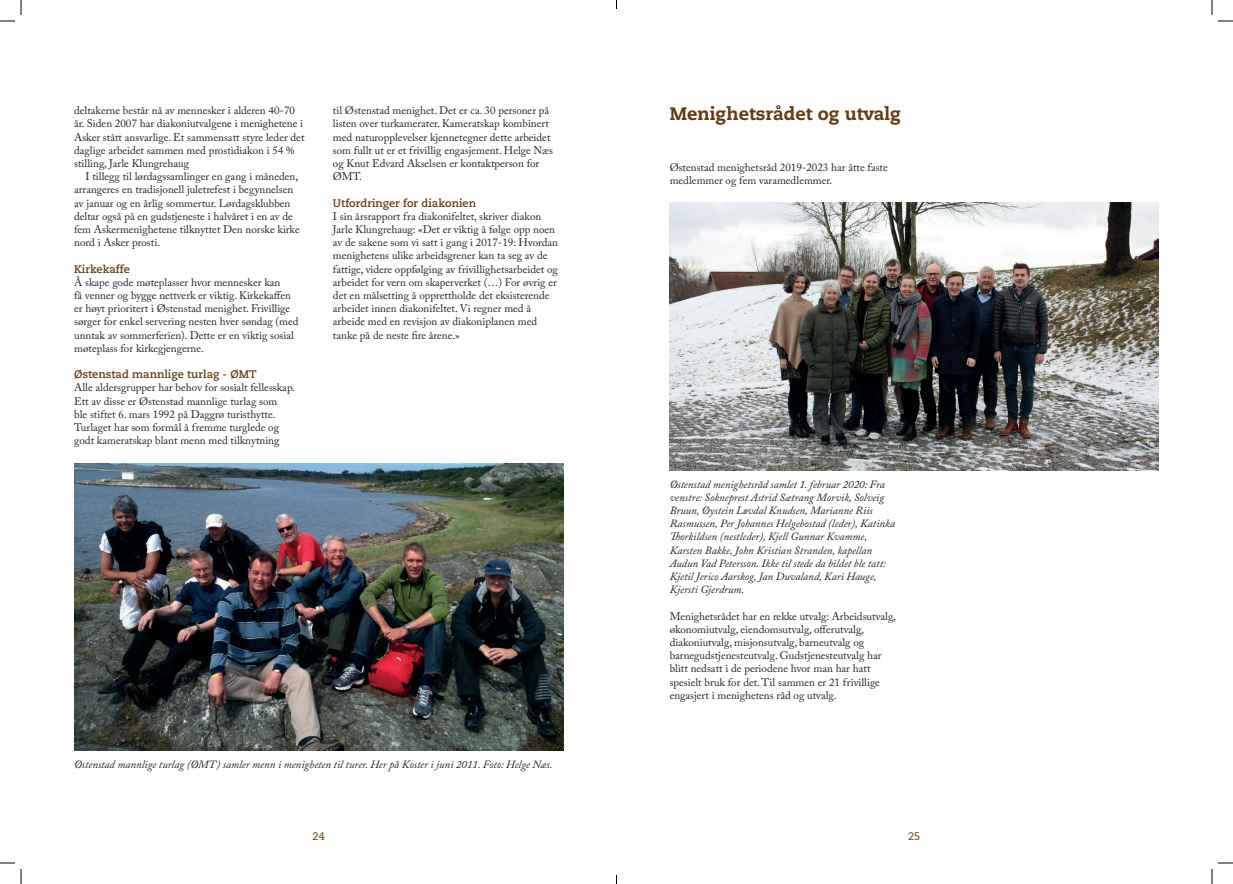
<style>
.page{position:relative;width:1233px;height:884px;background:#fff}
.page>*{position:absolute;margin:0;border:0;box-sizing:border-box;transform-origin:0 0}
.t1{font:800 18px "Caecilia";color:#623b10}
.t2{font:11px/13.2px "Adobe Caslon Pro";color:#231f20}
.t3{font:italic 11px/13.2px "Adobe Caslon Pro";color:#231f20}
.t4{font:700 11px "Caecilia";color:#623b10}
.t5{font:11px "Caecilia";color:#623b10}
</style>
<div class="page">
<img style="left:74px;top:463px;width:489px;height:287px">
<img style="left:669px;top:202px;width:489px;height:268px">
<svg style="left:1218px;top:20px;width:15px;height:2px"></svg>
<svg style="left:1218px;top:862px;width:15px;height:2px"></svg>
<svg style="left:0;top:0;width:22px;height:22px"></svg>
<svg style="left:0;top:862px;width:22px;height:22px"></svg>
<svg style="left:1211px;top:0;width:1px;height:15px"></svg>
<svg style="left:1211px;top:869px;width:1px;height:15px"></svg>
<p class="t2" style="left:74px;top:104px;width:232px">deltakerne består nå av mennesker i alderen 40-70 år. Siden 2007 har diakoniutvalgene i menighetene i Asker stått ansvarlige. Et sammensatt styre leder det daglige arbeidet sammen med prostidiakon i 54 % stilling, Jarle Klungrehaug</p>
<p class="t2" style="left:74px;top:170px;width:227px;text-indent:11px">I tillegg til lørdagssamlinger en gang i måneden, arrangeres en tradisjonell juletrefest i begynnelsen av januar og en årlig sommertur. Lørdagsklubben deltar også på en gudstjeneste i halvåret i en av de fem Askermenighetene tilknyttet Den norske kirke nord i Asker prosti.</p>
<p class="t4" style="left:74px;top:262px;width:57px">Kirkekaffe</p>
<p class="t2" style="left:74px;top:275px;width:226px">Å skape gode møteplasser hvor mennesker kan<br>få venner og bygge nettverk er viktig. Kirkekaffen er høyt prioritert i Østenstad menighet. Frivillige sørger for enkel servering nesten hver søndag (med unntak av sommerferien). Dette er en viktig sosial møteplass for kirkegjengerne.</p>
<p class="t4" style="left:74px;top:368px;width:184px">Østenstad mannlige turlag - ØMT</p>
<p class="t2" style="left:74px;top:381px;width:222px">Alle aldersgrupper har behov for sosialt fellesskap.<br>Ett av disse er Østenstad mannlige turlag som<br>ble stiftet 6. mars 1992 på Daggrø turisthytte.<br>Turlaget har som formål å fremme turglede og godt kameratskap blant menn med tilknytning</p>
<p class="t2" style="left:333px;top:104px;width:222px">til Østenstad menighet. Det er ca. 30 personer på listen over turkamerater. Kameratskap kombinert med naturopplevelser kjennetegner dette arbeidet som fullt ut er et frivillig engasjement. Helge Næs og Knut Edvard Akselsen er kontaktperson for ØMT.</p>
<p class="t4" style="left:333px;top:196px;width:145px">Utfordringer for diakonien</p>
<p class="t2" style="left:333px;top:209px;width:227px">I sin årsrapport fra diakonifeltet, skriver diakon Jarle Klungrehaug: «Det er viktig å følge opp noen av de sakene som vi satt i gang i 2017-19: Hvordan menighetens ulike arbeidsgrener kan ta seg av de fattige, videre oppfølging av frivillighetsarbeidet og arbeidet for vern om skaperverket (…) For øvrig er det en målsetting å opprettholde det eksisterende arbeidet innen diakonifeltet. Vi regner med å arbeide med en revisjon av diakoniplanen med tanke på de neste fire årene.»</p>
<p class="t3" style="left:74px;top:757px;width:480px">Østenstad mannlige turlag (ØMT) samler menn i menigheten til turer. Her på Koster i juni 2011. Foto: Helge Næs.</p>
<h1 class="t1" style="left:669px;top:103px;width:232px">Menighetsrådet og utvalg</h1>
<p class="t2" style="left:669px;top:160px;width:220px">Østenstad menighetsråd 2019-2023 har åtte faste medlemmer og fem varamedlemmer.</p>
<p class="t3" style="left:669px;top:477px;width:227px">Østenstad menighetsråd samlet 1. februar 2020: Fra venstre: Sokneprest Astrid Sætrang Morvik, Solveig Bruun, Øystein Løvdal Knudsen, Marianne Riis Rasmussen, Per Johannes Helgebostad (leder), Katinka Thorkildsen (nestleder), Kjell Gunnar Kvamme, Karsten Bakke, John Kristian Stranden, kapellan Audun Vad Petersson. Ikke til stede da bildet ble tatt:<br>Kjetil Jerico Aarskog, Jan Duvaland, Kari Hauge, Kjersti Gjerdrum.</p>
<p class="t2" style="left:669px;top:609px;width:228px">Menighetsrådet har en rekke utvalg: Arbeidsutvalg, økonomiutvalg, eiendomsutvalg, offerutvalg, diakoniutvalg, misjonsutvalg, barneutvalg og barnegudstjenesteutvalg. Gudstjenesteutvalg har blitt nedsatt i de periodene hvor man har hatt spesielt bruk for det. Til sammen er 21 frivillige engasjert i menighetens råd og utvalg.</p>
<p class="t5" style="left:313px;top:830px;width:14px">24</p>
<p class="t5" style="left:908px;top:830px;width:14px">25</p>
</div>
